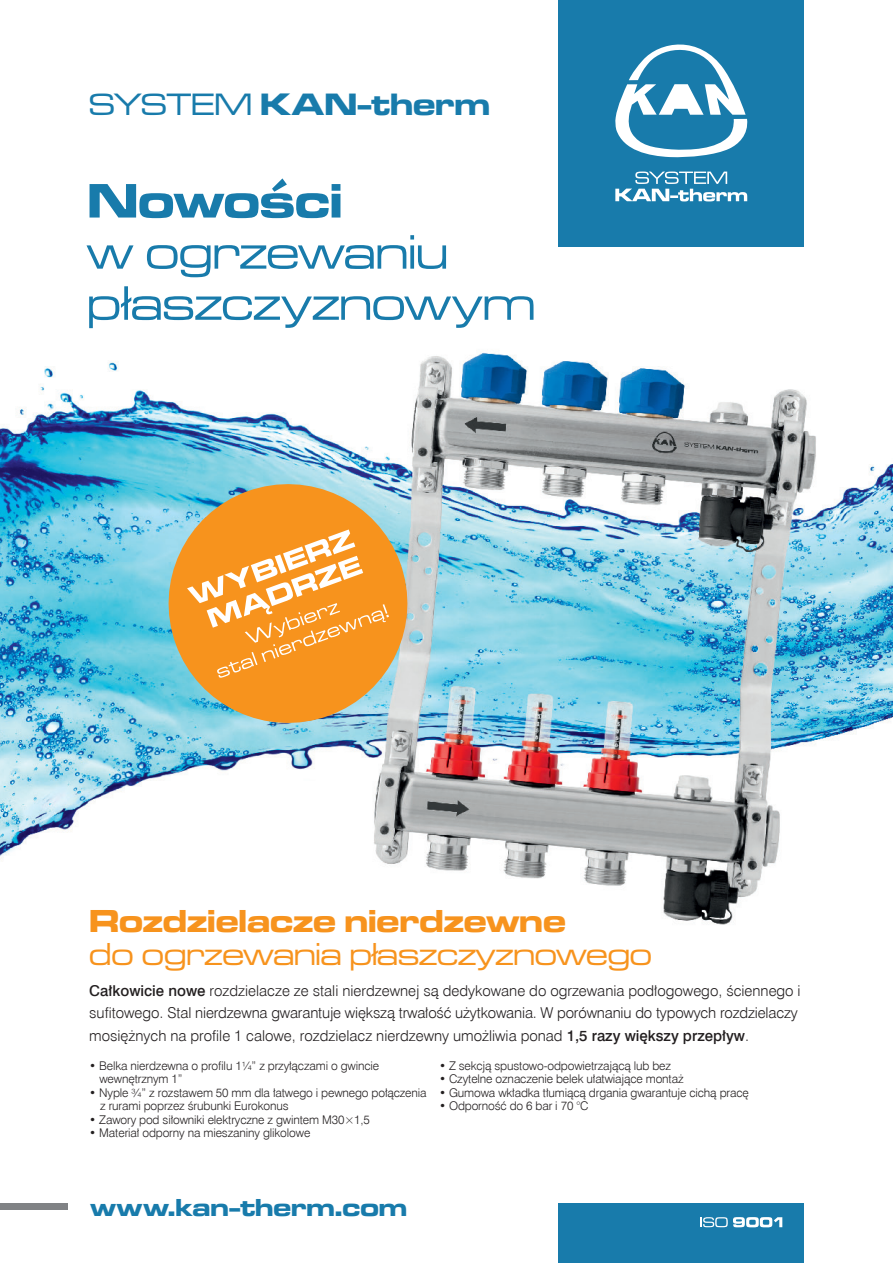
<style>
.page{position:relative;width:893px;height:1263px;background:#fff}
.page>*{position:absolute;margin:0;border:0;box-sizing:border-box;transform-origin:0 0}
.t1{font:50.25px/51.2px "Microgramma D Med Ext";color:#187bab}
.t2{font:50.25px "Microgramma D Bol Ext";letter-spacing:-.005em;color:#187bab}
.t3{font:33px "Microgramma D Med Ext";color:#f7931d}
.t4{font:33px "Microgramma D Bol Ext";color:#f7931d}
.t5{font:32.1px "Microgramma D Bol Ext";color:#187bab}
.t6{font:25.5px "Microgramma D Bol Ext";color:#187bab}
.t7{font:15px/22.5px "Swis 721 Lt EU";color:#231f20}
.t8{font:12px/13.5px "Swis 721 Lt EU";letter-spacing:-.01em;color:#231f20}
.s1{font-family:"Microgramma D Med Ext"}
.s2{font-family:"Swis 721 Md EU"}
</style>
<div class="page">
<img style="left:0;top:246px;width:893px;height:964px">
<svg style="left:153px;top:469px;width:270px;height:269px;background:#b6ba9c"></svg>
<svg style="left:187px;top:529px;width:202px;height:149px;background:#f7a441"></svg>
<div style="left:558px;top:1203px;width:246px;height:60px;background:#187bab"></div>
<svg style="left:701px;top:1217px;width:81px;height:10px"></svg>
<div style="left:558px;top:0;width:246px;height:246px;background:#187bab"></div>
<svg style="left:615px;top:44px;width:133px;height:157px"></svg>
<div style="left:0;top:1203px;width:68px;height:6px;background:#808285"></div>
<h3 class="t5" style="left:89px;top:82px;width:402px"><span class="s1">SYSTEM</span> KAN‑therm</h3>
<h1 class="t2" style="left:87px;top:167px;width:257px">Nowości</h1>
<h1 class="t1" style="left:87px;top:225px;width:450px">w ogrzewaniu płaszczyznowym</h1>
<h2 class="t4" style="left:89px;top:898px;width:478px">Rozdzielacze nierdzewne</h2>
<h2 class="t3" style="left:89px;top:933px;width:564px">do ogrzewania płaszczyznowego</h2>
<p class="t7" style="left:89px;top:979px;width:713px"><span class="s2">Całkowicie nowe</span> rozdzielacze ze stali nierdzewnej są dedykowane do ogrzewania podłogowego, ściennego i sufitowego. Stal nierdzewna gwarantuje większą trwałość użytkowania. W porównaniu do typowych rozdzielaczy mosiężnych na profile 1 calowe, rozdzielacz nierdzewny umożliwia ponad <span class="s2">1,5 razy większy przepływ</span>.</p>
<p class="t8" style="left:99px;top:1059px;width:281px;text-indent:-10px">• Belka nierdzewna o profilu 1¼” z przyłączami o gwincie wewnętrznym 1”</p>
<p class="t8" style="left:100px;top:1086px;width:328px;text-indent:-11px">• Nyple ¾” z rozstawem 50 mm dla łatwego i pewnego połączenia z rurami poprzez śrubunki Eurokonus</p>
<p class="t8" style="left:89px;top:1113px;width:282px">• Zawory pod siłowniki elektryczne z gwintem M30×1,5</p>
<p class="t8" style="left:89px;top:1126px;width:223px">• Materiał odporny na mieszaniny glikolowe</p>
<p class="t8" style="left:439px;top:1059px;width:234px">• Z sekcją spustowo-odpowietrzającą lub bez</p>
<p class="t8" style="left:439px;top:1072px;width:246px">• Czytelne oznaczenie belek ułatwiające montaż</p>
<p class="t8" style="left:439px;top:1086px;width:311px">• Gumowa wkładka tłumiącą drgania gwarantuje cichą pracę</p>
<p class="t8" style="left:439px;top:1099px;width:151px">• Odporność do 6 bar i 70 °C</p>
<h3 class="t6" style="left:91px;top:1190px;width:318px">www.kan-therm.com</h3>
</div>
